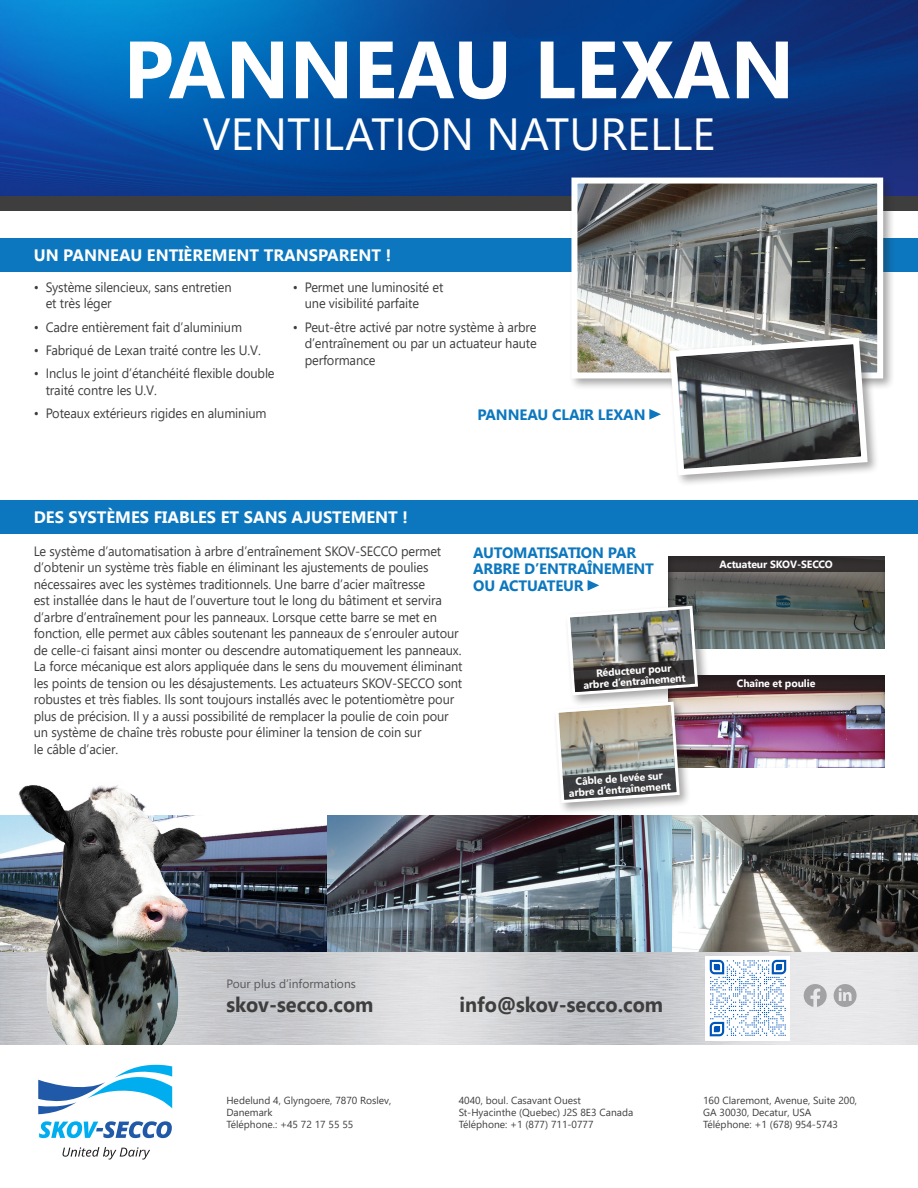
<style>
.page{position:relative;width:918px;height:1188px;background:#fff}
.page>*{position:absolute;margin:0;border:0;box-sizing:border-box;transform-origin:0 0}
.t1{font:700 81px "Segoe UI";color:#fff}
.t2{font:45px "Segoe UI";color:#fff}
.t3{font:700 21px "Segoe UI";color:#3e3e3f;scale:.95 1}
.t4{font:700 16.5px "Segoe UI";color:#fff}
.t5{font:700 15px "Segoe UI";letter-spacing:-.01em;color:#0c77be}
.t6{font:13.5px/16.5px "Segoe UI";letter-spacing:-.01em;color:#3e3e3f;scale:.95 1}
.t7{font:12px "Segoe UI";color:#57585a}
.t8{font:700 10.5px/11.2px "Segoe UI";letter-spacing:-.01em;color:#fff;text-align:center}
.t9{font:10.2px/12.3px "Segoe UI";color:#3e3e3f}
</style>
<div class="page">
<img style="left:0;top:815px;width:918px;height:137px">
<img style="left:0;top:0;width:918px;height:196px">
<div style="left:0;top:196px;width:918px;height:15px;background:#3e3e3f"></div>
<div style="left:0;top:238px;width:918px;height:33px;background:#0c77be"></div>
<div style="left:0;top:500px;width:918px;height:34px;background:#0c77be"></div>
<svg style="left:588px;top:580px;width:11px;height:11px"></svg>
<div style="left:665px;top:554px;width:219px;height:96px;background:#231f20;opacity:.6"></div>
<div style="left:668px;top:557px;width:216px;height:15px;background:#343030"></div>
<div style="left:665px;top:673px;width:219px;height:96px;background:#231f20;opacity:.6"></div>
<div style="left:668px;top:676px;width:216px;height:15px;background:#2d1f22"></div>
<div style="left:564px;top:603px;width:146px;height:104px;background:#231f20;opacity:.4"></div>
<div style="left:553px;top:699px;width:139px;height:116px;background:#231f20;opacity:.4"></div>
<svg style="left:554px;top:604px;width:146px;height:201px"></svg>
<img style="left:11px;top:785px;width:204px;height:259px">
<div style="left:568px;top:174px;width:328px;height:217px;background:#231f20;opacity:.4"></div>
<svg style="left:568px;top:175px;width:318px;height:206px;background:#7f8383"></svg>
<div style="left:667px;top:335px;width:213px;height:153px;background:#231f20;opacity:.4"></div>
<svg style="left:649px;top:335px;width:222px;height:144px"></svg>
<svg style="left:804px;top:984px;width:23px;height:23px"></svg>
<svg style="left:834px;top:984px;width:23px;height:23px"></svg>
<svg style="left:38px;top:1065px;width:134px;height:49px"></svg>
<svg style="left:63px;top:1147px;width:87px;height:13px"></svg>
<svg style="left:39px;top:1121px;width:133px;height:17px"></svg>
<svg style="left:710px;top:960px;width:76px;height:76px"></svg>
<p class="t1" style="left:124px;top:12px;width:672px">PANNEAU LEXAN</p>
<p class="t2" style="left:203px;top:92px;width:514px">VENTILATION NATURELLE</p>
<p class="t4" style="left:34px;top:243px;width:359px">UN PANNEAU ENTIÈREMENT TRANSPARENT !</p>
<p class="t6" style="left:46px;top:278px;width:197px;text-indent:-12px">• Système silencieux, sans entretien et très léger</p>
<p class="t6" style="left:34px;top:317px;width:221px">• Cadre entièrement fait d’aluminium</p>
<p class="t6" style="left:34px;top:341px;width:241px">• Fabriqué de Lexan traité contre les U.V.</p>
<p class="t6" style="left:46px;top:364px;width:243px;text-indent:-12px">• Inclus le joint d’étanchéité flexible double traité contre les U.V.</p>
<p class="t6" style="left:34px;top:404px;width:247px">• Poteaux extérieurs rigides en aluminium</p>
<p class="t6" style="left:305px;top:278px;width:148px;text-indent:-12px">• Permet une luminosité et une visibilité parfaite</p>
<p class="t6" style="left:305px;top:317px;width:246px;text-align:justify;text-indent:-12px">• Peut-être activé par notre système à arbre d’entraînement ou par un actuateur haute performance</p>
<p class="t5" style="left:477px;top:404px;width:170px">PANNEAU CLAIR LEXAN</p>
<p class="t4" style="left:34px;top:505px;width:376px">DES SYSTÈMES FIABLES ET SANS AJUSTEMENT !</p>
<p class="t6" style="left:34px;top:541px;width:453px">Le système d’automatisation à arbre d’entraînement SKOV-SECCO permet d’obtenir un système très fiable en éliminant les ajustements de poulies nécessaires avec les systèmes traditionnels. Une barre d’acier maîtresse<br>est installée dans le haut de l’ouverture tout le long du bâtiment et servira d’arbre d’entraînement pour les panneaux. Lorsque cette barre se met en fonction, elle permet aux câbles soutenant les panneaux de s’enrouler autour de celle-ci faisant ainsi monter ou descendre automatiquement les panneaux.<br>La force mécanique est alors appliquée dans le sens du mouvement éliminant les points de tension ou les désajustements. Les actuateurs SKOV-SECCO sont robustes et très fiables. Ils sont toujours installés avec le potentiomètre pour plus de précision. Il y a aussi possibilité de remplacer la poulie de coin pour un système de chaîne très robuste pour éliminer la tension de coin sur<br>le câble d’acier.</p>
<p class="t5" style="left:473px;top:542px;width:165px">AUTOMATISATION PAR</p>
<p class="t5" style="left:473px;top:558px;width:182px">ARBRE D’ENTRAÎNEMENT</p>
<p class="t5" style="left:473px;top:575px;width:112px">OU ACTUATEUR</p>
<p class="t8" style="left:582px;top:668px;width:104px;rotate:-4deg">Réducteur pour arbre d’entraînement</p>
<p class="t8" style="left:568px;top:776px;width:104px;rotate:-4deg">Câble de levée sur arbre d’entraînement</p>
<p class="t8" style="left:719px;top:558px;width:115px">Actuateur SKOV-SECCO</p>
<p class="t8" style="left:737px;top:677px;width:80px">Chaîne et poulie</p>
<p class="t7" style="left:226px;top:973px;width:131px">Pour plus d’informations</p>
<p class="t3" style="left:226px;top:990px;width:156px">skov-secco.com</p>
<p class="t3" style="left:460px;top:990px;width:216px">info@skov-secco.com</p>
<p class="t9" style="left:226px;top:1093px;width:166px">Hedelund 4, Glyngoere, 7870 Roslev,<br>Danemark</p>
<p class="t9" style="left:226px;top:1118px;width:129px">Téléphone.: +45 72 17 55 55</p>
<p class="t9" style="left:459px;top:1093px;width:124px">4040, boul. Casavant Ouest</p>
<p class="t9" style="left:459px;top:1105px;width:176px">St-Hyacinthe (Quebec) J2S 8E3 Canada<br>Téléphone: +1 (877) 711-0777</p>
<p class="t9" style="left:703px;top:1093px;width:156px">160 Claremont, Avenue, Suite 200,<br>GA 30030, Decatur, USA</p>
<p class="t9" style="left:703px;top:1118px;width:137px">Téléphone: +1 (678) 954-5743</p>
</div>
